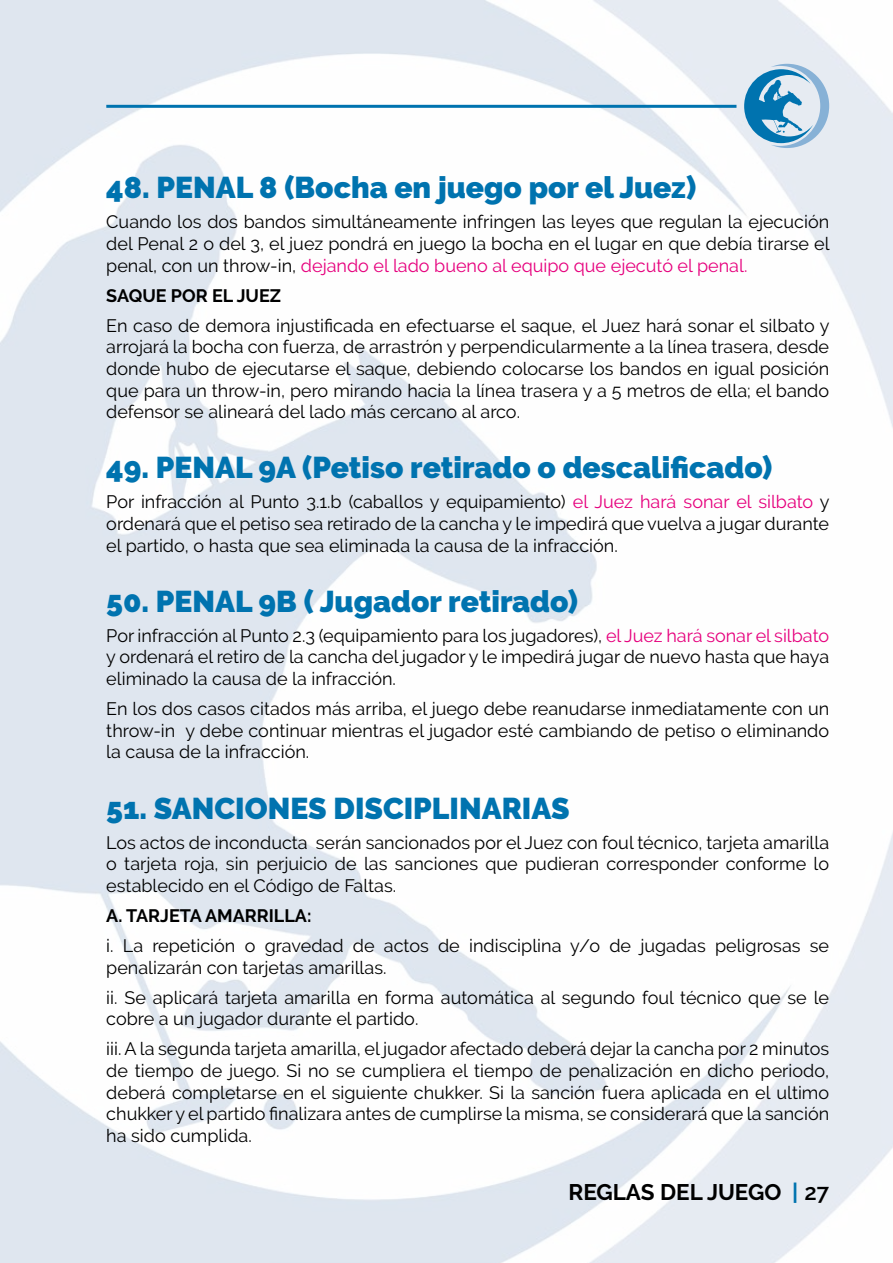
<style>
.page{position:relative;width:893px;height:1263px;background:#fff}
.page>*{position:absolute;margin:0;border:0;box-sizing:border-box;transform-origin:0 0}
.t1{font:900 30px "Raleway";color:#0073af}
.t2{font:700 22.5px "Raleway";color:#000}
.t3{font:18px/21.6px "Raleway";color:#000;text-align:justify}
.t4{font:700 18px "Raleway";color:#000}
.s1{color:#e6007d}
.s2{color:#0073af}
.s3{font-weight:600}
</style>
<div class="page">
<img style="left:0;top:0;width:893px;height:1263px">
<svg style="left:744px;top:64px;width:85px;height:84px;background:#8fbdd8"></svg>
<hr style="left:106px;top:105px;width:630px;height:3px;background:#0073af">
<h1 class="t1" style="left:106px;top:170px;width:592px">48. PENAL 8 (Bocha en juego por el Juez)</h1>
<p class="t3" style="left:106px;top:211px;width:725px">Cuando los dos bandos simultáneamente infringen las leyes que regulan la ejecución del Penal 2 o del 3, el juez pondrá en juego la bocha en el lugar en que debía tirarse el penal, con un throw-in, <span class="s1">dejando el lado bueno al equipo que ejecutó el penal.</span></p>
<p class="t4" style="left:106px;top:285px;width:176px">SAQUE POR EL JUEZ</p>
<p class="t3" style="left:106px;top:315px;width:725px">En caso de demora injustificada en efectuarse el saque, el Juez hará sonar el silbato y arrojará la bocha con fuerza, de arrastrón y perpendicularmente a la línea trasera, desde donde hubo de ejecutarse el saque, debiendo colocarse los bandos en igual posición que para un throw-in, pero mirando hacia la línea trasera y a 5 metros de ella; el bando defensor se alineará del lado más cercano al arco.</p>
<h1 class="t1" style="left:106px;top:450px;width:667px">49. PENAL 9A (Petiso retirado o descalificado)</h1>
<p class="t3" style="left:106px;top:491px;width:725px">Por infracción al Punto 3.1.b (caballos y equipamiento) <span class="s1">el Juez hará sonar el silbato</span> y ordenará que el petiso sea retirado de la cancha y le impedirá que vuelva a jugar durante el partido, o hasta que sea eliminada la causa de la infracción.</p>
<h1 class="t1" style="left:106px;top:584px;width:473px">50. PENAL 9B ( Jugador retirado)</h1>
<p class="t3" style="left:106px;top:625px;width:724px">Por infracción al Punto 2.3 (equipamiento para los jugadores), <span class="s1">el Juez hará sonar el silbato </span>y ordenará el retiro de la cancha del jugador y le impedirá jugar de nuevo hasta que haya eliminado la causa de la infracción.</p>
<p class="t3" style="left:106px;top:698px;width:724px">En los dos casos citados más arriba, el juego debe reanudarse inmediatamente con un throw-in y debe continuar mientras el jugador esté cambiando de petiso o eliminando la causa de la infracción.</p>
<h1 class="t1" style="left:106px;top:790px;width:465px">51. SANCIONES DISCIPLINARIAS</h1>
<p class="t3" style="left:106px;top:831px;width:724px">Los actos de inconducta serán sancionados por el Juez con foul técnico, tarjeta amarilla o tarjeta roja, sin perjuicio de las sanciones que pudieran corresponder conforme lo establecido en el Código de Faltas.</p>
<p class="t4" style="left:106px;top:905px;width:207px">A. TARJETA AMARRILLA:</p>
<p class="t3" style="left:106px;top:935px;width:724px">i. La repetición o gravedad de actos de indisciplina y/o de jugadas peligrosas se penalizarán con tarjetas amarillas.</p>
<p class="t3" style="left:106px;top:986px;width:724px">ii. Se aplicará tarjeta amarilla en forma automática al segundo foul técnico que se le cobre a un jugador durante el partido.</p>
<p class="t3" style="left:106px;top:1038px;width:724px">iii. A la segunda tarjeta amarilla, el jugador afectado deberá dejar la cancha por 2 minutos de tiempo de juego. Si no se cumpliera el tiempo de penalización en dicho periodo, deberá completarse en el siguiente chukker. Si la sanción fuera aplicada en el ultimo chukker y el partido finalizara antes de cumplirse la misma, se considerará que la sanción ha sido cumplida.</p>
<p class="t2" style="left:568px;top:1179px;width:262px">REGLAS DEL JUEGO <span class="s2">|</span> <span class="s3">27</span></p>
</div>
